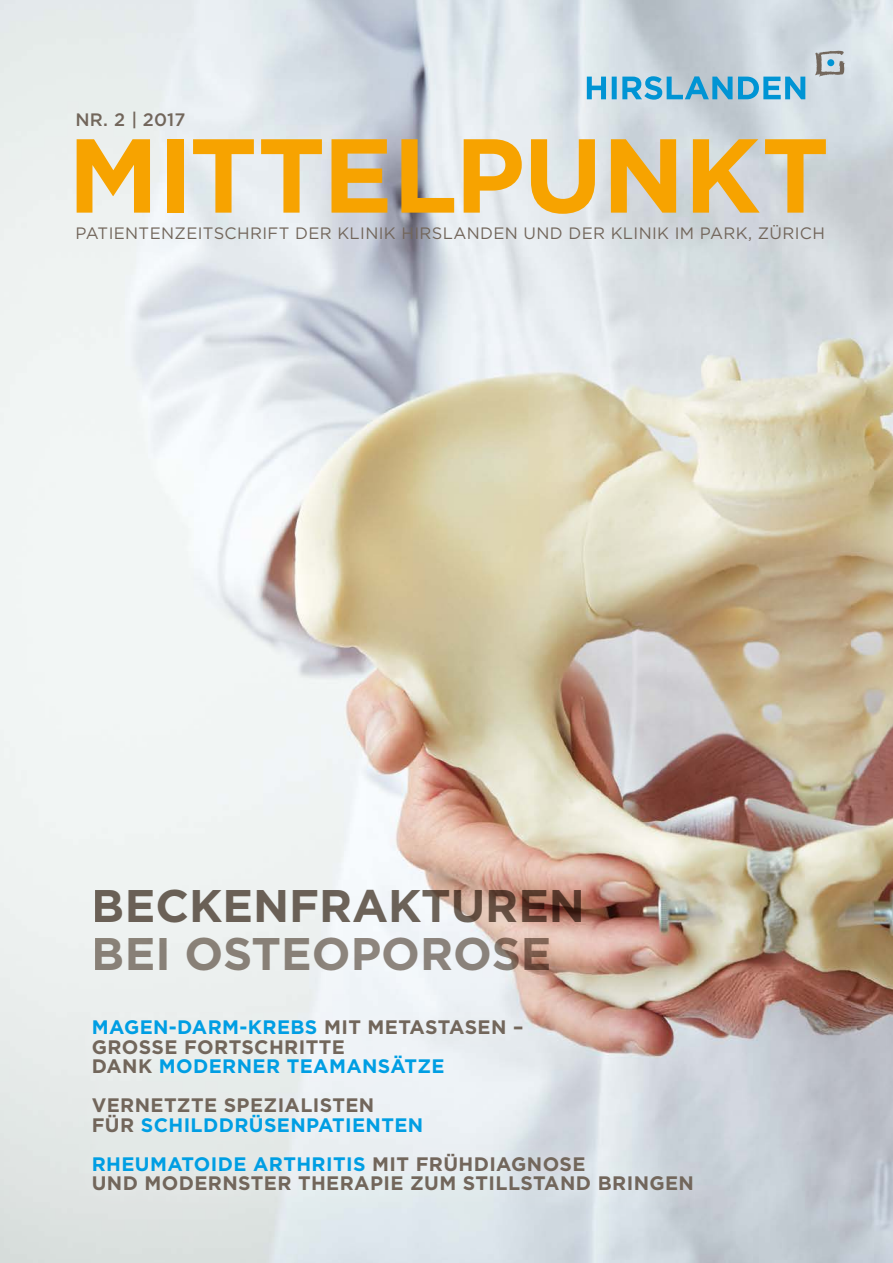
<style>
.page{position:relative;width:893px;height:1263px;background:#fff}
.page>*{position:absolute;margin:0;border:0;box-sizing:border-box;transform-origin:0 0}
.t1{font:700 104.85px "Gotham";letter-spacing:-.01em;color:#f7a300}
.t2{font:700 45.75px "Gotham";color:#72665b}
.t3{font:700 45.75px "Gotham";color:#948980}
.A4_PROOF_POINT_FRONT{font:700 19.5px/19.5px "Gotham";letter-spacing:.02em;color:#72665b}
.A4_PROOF_POINT_FRONT-2{font:700 19.5px "Gotham";letter-spacing:.02em;color:#009ee3}
.A4_PROOF_POINT_FRONT-3{font:500 18px "Gotham";letter-spacing:.02em;color:#72665b}
.A4_PROOF_POINT_FRONT-4{font:16.5px "Gotham";letter-spacing:.02em;color:#72665b}
.s1{color:#009ee3}
.s2{color:#72665b}
</style>
<div class="page">
<img style="left:0;top:0;width:893px;height:1263px">
<svg style="left:815px;top:51px;width:29px;height:26px"></svg>
<div style="left:827px;top:59px;width:7px;height:7px;background:#0094d4;border-radius:50%"></div>
<svg style="left:587px;top:76px;width:218px;height:24px;background:#6bb6d8"></svg>
<div style="left:66px;top:992px;width:653px;height:226px;background:#fff;opacity:.45"></div>
<p class="A4_PROOF_POINT_FRONT-3" style="left:75px;top:108px;width:112px">NR. 2 | 2017</p>
<p class="t1" style="left:68px;top:106px;width:763px">MITTELPUNKT</p>
<p class="A4_PROOF_POINT_FRONT-4" style="left:75px;top:223px;width:751px">PATIENTENZEITSCHRIFT DER KLINIK HIRSLANDEN UND DER KLINIK IM PARK, ZÜRICH</p>
<h2 class="t2" style="left:92px;top:875px;width:495px">BECKENFRAKTUREN</h2>
<h2 class="t3" style="left:92px;top:924px;width:461px">BEI OSTEOPOROSE</h2>
<p class="A4_PROOF_POINT_FRONT" style="left:92px;top:1017px;width:433px"><span class="s1">MAGEN-DARM-KREBS</span> MIT METASTASEN –<br>GROSSE FORTSCHRITTE</p>
<p class="A4_PROOF_POINT_FRONT-2" style="left:92px;top:1053px;width:354px"><span class="s2">DANK</span> MODERNER TEAMANSÄTZE</p>
<p class="A4_PROOF_POINT_FRONT" style="left:92px;top:1095px;width:284px">VERNETZTE SPEZIALISTEN</p>
<p class="A4_PROOF_POINT_FRONT-2" style="left:92px;top:1112px;width:333px"><span class="s2">FÜR</span> SCHILDDRÜSENPATIENTEN</p>
<p class="A4_PROOF_POINT_FRONT-2" style="left:92px;top:1151px;width:495px">RHEUMATOIDE ARTHRITIS <span class="s2">MIT FRÜHDIAGNOSE</span></p>
<p class="A4_PROOF_POINT_FRONT" style="left:92px;top:1173px;width:604px">UND MODERNSTER THERAPIE ZUM STILLSTAND BRINGEN</p>
</div>
